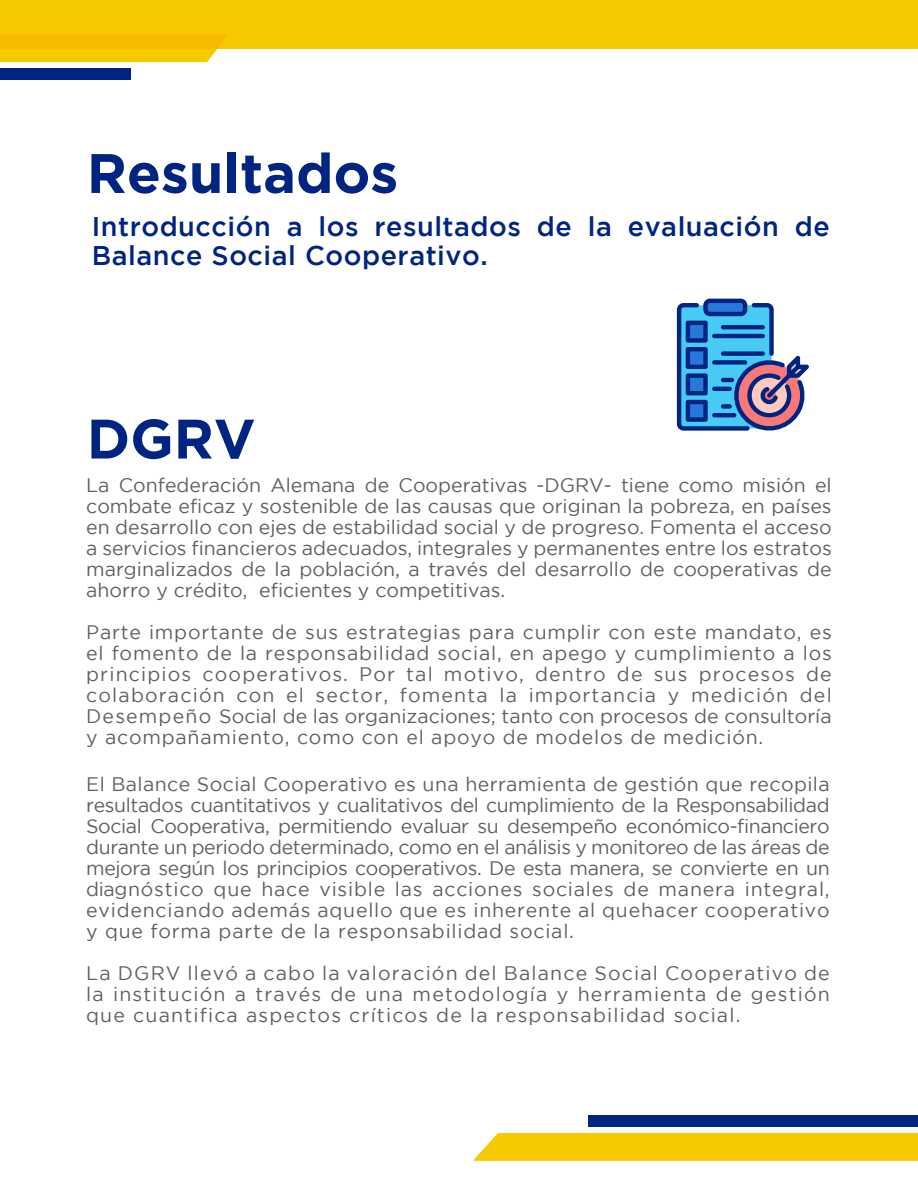
<style>
.page{position:relative;width:918px;height:1188px;background:#fff}
.page>*{position:absolute;margin:0;border:0;box-sizing:border-box;transform-origin:0 0}
.t1{font:700 55.5px "Gotham";color:#002481}
.t2{font:500 27px/29.4px "Gotham";letter-spacing:.02em;color:#002481}
.t3{font:19.5px/21px "Gotham";letter-spacing:.04em;color:#606060;text-align:justify}
</style>
<div class="page">
<svg style="left:677px;top:299px;width:132px;height:132px"></svg>
<div style="left:0;top:0;width:918px;height:48px;background:#f7c901"></div>
<svg style="left:0;top:34px;width:228px;height:28px"></svg>
<div style="left:0;top:68px;width:130px;height:11px;background:#002481"></div>
<div style="left:473px;top:1133px;width:445px;height:28px;background:#f7c901"></div>
<div style="left:588px;top:1116px;width:330px;height:11px;background:#002481"></div>
<h1 class="t1" style="left:87px;top:141px;width:313px">Resultados</h1>
<h2 class="t2" style="left:92px;top:211px;width:739px">Introducción a los resultados de la evaluación de<br>Balance Social Cooperativo.</h2>
<h1 class="t1" style="left:87px;top:407px;width:170px">DGRV</h1>
<p class="t3" style="left:86px;top:474px;width:747px">La Confederación Alemana de Cooperativas -DGRV- tiene como misión el combate eficaz y sostenible de las causas que originan la pobreza, en países en desarrollo con ejes de estabilidad social y de progreso. Fomenta el acceso a servicios financieros adecuados, integrales y permanentes entre los estratos marginalizados de la población, a través del desarrollo de cooperativas de ahorro y crédito, eficientes y competitivas.</p>
<p class="t3" style="left:86px;top:621px;width:747px">Parte importante de sus estrategias para cumplir con este mandato, es el fomento de la responsabilidad social, en apego y cumplimiento a los principios cooperativos. Por tal motivo, dentro de sus procesos de colaboración con el sector, fomenta la importancia y medición del Desempeño Social de las organizaciones; tanto con procesos de consultoría y acompañamiento, como con el apoyo de modelos de medición.</p>
<p class="t3" style="left:86px;top:773px;width:745px">El Balance Social Cooperativo es una herramienta de gestión que recopila resultados cuantitativos y cualitativos del cumplimiento de la Responsabilidad Social Cooperativa, permitiendo evaluar su desempeño económico-financiero durante un periodo determinado, como en el análisis y monitoreo de las áreas de mejora según los principios cooperativos. De esta manera, se convierte en un diagnóstico que hace visible las acciones sociales de manera integral, evidenciando además aquello que es inherente al quehacer cooperativo y que forma parte de la responsabilidad social.</p>
<p class="t3" style="left:86px;top:962px;width:745px">La DGRV llevó a cabo la valoración del Balance Social Cooperativo de la institución a través de una metodología y herramienta de gestión que cuantifica aspectos críticos de la responsabilidad social.</p>
</div>
